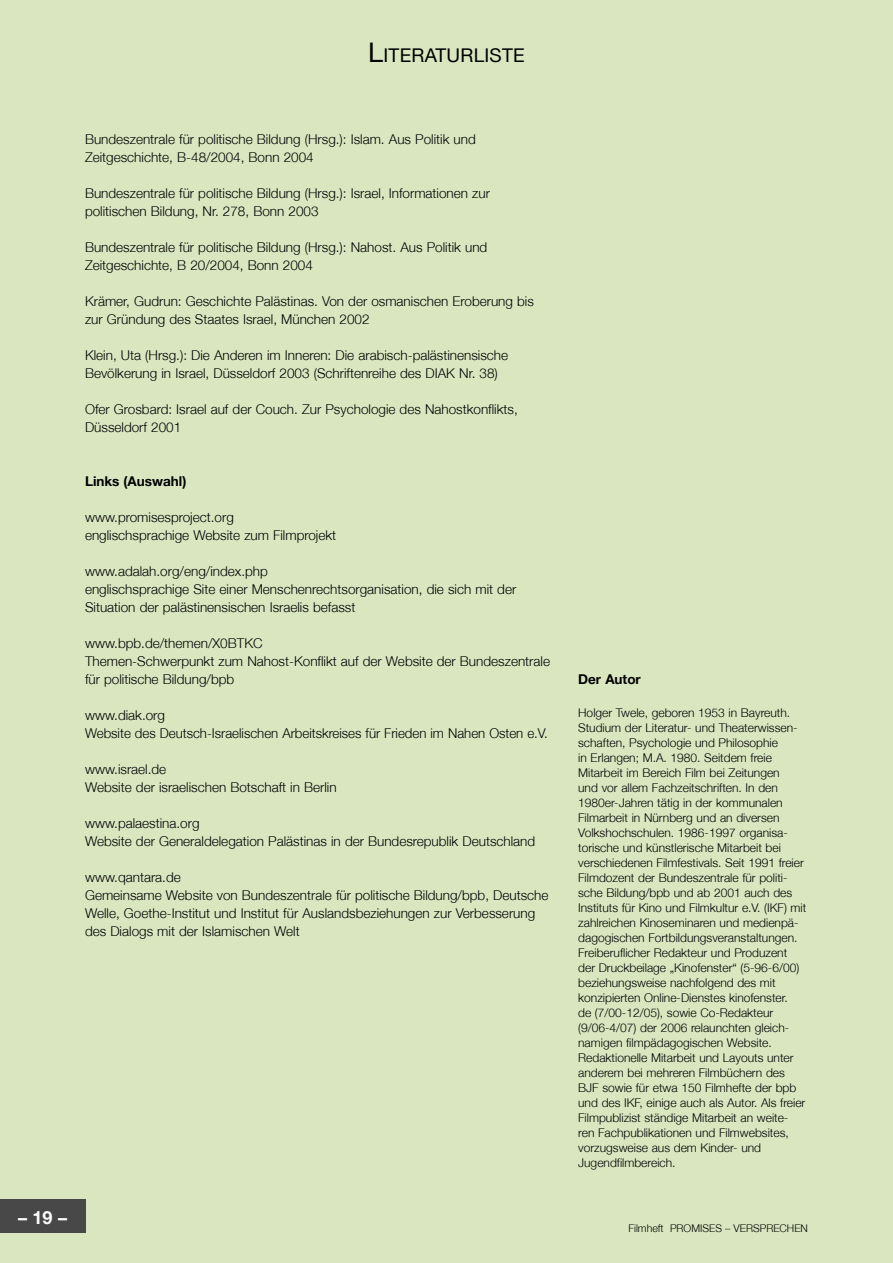
<style>
.page{position:relative;width:893px;height:1263px;background:#dae6c0}
.page>*{position:absolute;margin:0;border:0;box-sizing:border-box;transform-origin:0 0}
.Headline_1{font:18.9px "Helvetica Neue LT";letter-spacing:.015em;color:#000}
.t1{font:700 18px "Helvetica Neue";color:#fff}
.Fließtext{font:300 13.5px/18px "Helvetica Neue";color:#000}
.Headline_2{font:700 13.5px "Helvetica Neue";color:#000}
.Glossar_Headline{font:700 13.5px "Helvetica Neue";color:#000}
.Glossar_Fließtext{font:300 12px/15px "Helvetica Neue";color:#000}
.t2{font:300 10.65px "Helvetica Neue";color:#000}
.s1{font-size:27px}
</style>
<div class="page">
<div style="left:0;top:1199px;width:85px;height:34px;background:#484848"></div>
<p class="Headline_1" style="left:368px;top:44px;width:158px"><span class="s1">L</span>ITERATURLISTE</p>
<p class="Fließtext" style="left:85px;top:130px;width:392px">Bundeszentrale für politische Bildung (Hrsg.): Islam. Aus Politik und<br>Zeitgeschichte, B-48/2004, Bonn 2004</p>
<p class="Fließtext" style="left:85px;top:184px;width:406px">Bundeszentrale für politische Bildung (Hrsg.): Israel, Informationen zur</p>
<p class="Fließtext" style="left:85px;top:202px;width:235px">politischen Bildung, Nr. 278, Bonn 2003</p>
<p class="Fließtext" style="left:85px;top:238px;width:404px">Bundeszentrale für politische Bildung (Hrsg.): Nahost. Aus Politik und<br>Zeitgeschichte, B 20/2004, Bonn 2004</p>
<p class="Fließtext" style="left:85px;top:292px;width:450px">Krämer, Gudrun: Geschichte Palästinas. Von der osmanischen Eroberung bis zur Gründung des Staates Israel, München 2002</p>
<p class="Fließtext" style="left:85px;top:346px;width:425px">Klein, Uta (Hrsg.): Die Anderen im Inneren: Die arabisch-palästinensische<br>Bevölkerung in Israel, Düsseldorf 2003 (Schriftenreihe des DIAK Nr. 38)</p>
<p class="Fließtext" style="left:85px;top:400px;width:434px">Ofer Grosbard: Israel auf der Couch. Zur Psychologie des Nahostkonflikts,<br>Düsseldorf 2001</p>
<p class="Headline_2" style="left:85px;top:473px;width:103px">Links (Auswahl)</p>
<p class="Fließtext" style="left:85px;top:508px;width:150px">www.promisesproject.org</p>
<p class="Fließtext" style="left:85px;top:526px;width:253px">englischsprachige Website zum Filmprojekt</p>
<p class="Fließtext" style="left:85px;top:562px;width:184px">www.adalah.org/eng/index.php</p>
<p class="Fließtext" style="left:85px;top:580px;width:433px">englischsprachige Site einer Menschenrechtsorganisation, die sich mit der<br>Situation der palästinensischen Israelis befasst</p>
<p class="Fließtext" style="left:85px;top:634px;width:179px">www.bpb.de/themen/X0BTKC</p>
<p class="Fließtext" style="left:85px;top:652px;width:466px">Themen-Schwerpunkt zum Nahost-Konflikt auf der Website der Bundeszentrale für politische Bildung/bpb</p>
<p class="Fließtext" style="left:85px;top:706px;width:82px">www.diak.org</p>
<p class="Fließtext" style="left:85px;top:724px;width:464px">Website des Deutsch-Israelischen Arbeitskreises für Frieden im Nahen Osten e.V.</p>
<p class="Fließtext" style="left:85px;top:760px;width:83px">www.israel.de</p>
<p class="Fließtext" style="left:85px;top:778px;width:253px">Website der israelischen Botschaft in Berlin</p>
<p class="Fließtext" style="left:85px;top:814px;width:116px">www.palaestina.org</p>
<p class="Fließtext" style="left:85px;top:832px;width:452px">Website der Generaldelegation Palästinas in der Bundesrepublik Deutschland</p>
<p class="Fließtext" style="left:85px;top:868px;width:97px">www.qantara.de</p>
<p class="Fließtext" style="left:85px;top:886px;width:465px">Gemeinsame Website von Bundeszentrale für politische Bildung/bpb, Deutsche<br>Welle, Goethe-Institut und Institut für Auslandsbeziehungen zur Verbesserung des Dialogs mit der Islamischen Welt</p>
<h2 class="t1" style="left:18px;top:1206px;width:51px">– 19 –</h2>
<p class="Glossar_Headline" style="left:578px;top:671px;width:64px">Der Autor</p>
<p class="Glossar_Fließtext" style="left:578px;top:705px;width:230px">Holger Twele, geboren 1953 in Bayreuth.<br>Studium der Literatur- und Theaterwissen&shy;schaften, Psychologie und Philosophie<br>in Erlangen; M.A. 1980. Seitdem freie Mitarbeit im Bereich Film bei Zeitungen<br>und vor allem Fachzeitschriften. In den 1980er-Jahren tätig in der kommunalen Filmarbeit in Nürnberg und an diversen Volkshochschulen. 1986-1997 organisa&shy;torische und künstlerische Mitarbeit bei verschiedenen Filmfestivals. Seit 1991 freier Filmdozent der Bundeszentrale für politi&shy;sche Bildung/bpb und ab 2001 auch des Instituts für Kino und Filmkultur e.V. (IKF) mit zahlreichen Kinoseminaren und medienpä&shy;dagogischen Fortbildungsveranstaltungen.<br>Freiberuflicher Redakteur und Produzent der Druckbeilage „Kinofenster“ (5-96-6/00) beziehungsweise nachfolgend des mit konzipierten Online-Dienstes kinofenster.<br>de (7/00-12/05), sowie Co-Redakteur (9/06-4/07) der 2006 relaunchten gleich&shy;namigen filmpädagogischen Website.<br>Redaktionelle Mitarbeit und Layouts unter anderem bei mehreren Filmbüchern des BJF sowie für etwa 150 Filmhefte der bpb und des IKF, einige auch als Autor. Als freier Filmpublizist ständige Mitarbeit an weite&shy;ren Fachpublikationen und Filmwebsites, vorzugsweise aus dem Kinder- und Jugendfilmbereich.</p>
<p class="t2" style="left:628px;top:1221px;width:181px">Filmheft PROMISES – VERSPRECHEN</p>
</div>
